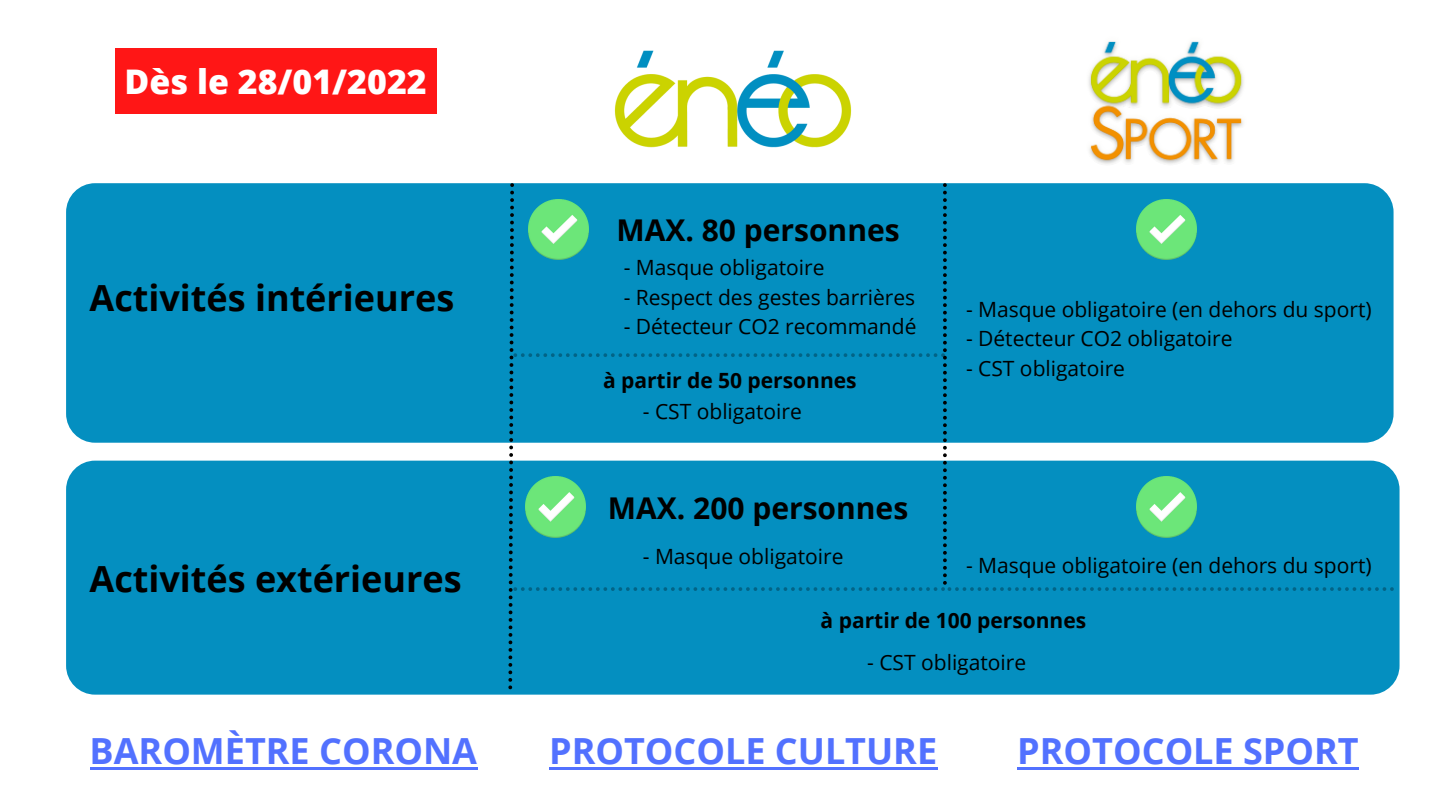
<style>
.page{position:relative;width:1440px;height:810px;background:#fff}
.page>*{position:absolute;margin:0;border:0;box-sizing:border-box;transform-origin:0 0}
.t1{font:700 36px "Open Sans";color:#5271ff}
.t2{font:700 36px "Open Sans";color:#000}
.t3{font:800 33.9px "Open Sans";color:#fff}
.t4{font:700 30px "Open Sans";color:#000}
.t5{font:21px "Open Sans";color:#000}
.t6{font:700 21px "Open Sans";color:#000}
</style>
<div class="page">
<img style="left:1088px;top:41px;width:156px;height:123px">
<img style="left:614px;top:50px;width:238px;height:98px">
<div style="left:66px;top:183px;width:1328px;height:260px;background:#048fc0;border-radius:29px"></div>
<div style="left:66px;top:461px;width:1334px;height:234px;background:#048fc0;border-radius:29px"></div>
<div style="left:115px;top:48px;width:322px;height:66px;background:#ff1616"></div>
<svg style="left:508px;top:183px;width:886px;height:506px"></svg>
<hr style="left:90px;top:767px;width:387px;height:3px;background:#5271ff">
<hr style="left:1017px;top:767px;width:342px;height:3px;background:#5271ff">
<hr style="left:549px;top:767px;width:389px;height:3px;background:#5271ff">
<p class="t3" style="left:124px;top:58px;width:304px">Dès le 28/01/2022</p>
<p class="t2" style="left:90px;top:272px;width:366px">Activités intérieures</p>
<p class="t2" style="left:90px;top:553px;width:374px">Activités extérieures</p>
<p class="t1" style="left:90px;top:726px;width:389px">BAROMÈTRE CORONA</p>
<p class="t4" style="left:617px;top:209px;width:285px">MAX. 80 personnes</p>
<p class="t5" style="left:624px;top:253px;width:202px">- Masque obligatoire</p>
<p class="t5" style="left:624px;top:282px;width:293px">- Respect des gestes barrières</p>
<p class="t5" style="left:624px;top:311px;width:294px">- Détecteur CO2 recommandé</p>
<p class="t6" style="left:603px;top:366px;width:255px">à partir de 50 personnes</p>
<p class="t5" style="left:643px;top:397px;width:160px">- CST obligatoire</p>
<p class="t4" style="left:608px;top:487px;width:302px">MAX. 200 personnes</p>
<p class="t5" style="left:966px;top:295px;width:407px">- Masque obligatoire (en dehors du sport)</p>
<p class="t5" style="left:966px;top:324px;width:268px">- Détecteur CO2 obligatoire</p>
<p class="t5" style="left:966px;top:353px;width:160px">- CST obligatoire</p>
<p class="t5" style="left:643px;top:542px;width:202px">- Masque obligatoire</p>
<p class="t5" style="left:966px;top:551px;width:407px">- Masque obligatoire (en dehors du sport)</p>
<p class="t6" style="left:821px;top:606px;width:267px">à partir de 100 personnes</p>
<p class="t5" style="left:867px;top:647px;width:160px">- CST obligatoire</p>
<p class="t1" style="left:549px;top:726px;width:390px">PROTOCOLE CULTURE</p>
<p class="t1" style="left:1017px;top:726px;width:343px">PROTOCOLE SPORT</p>
</div>
